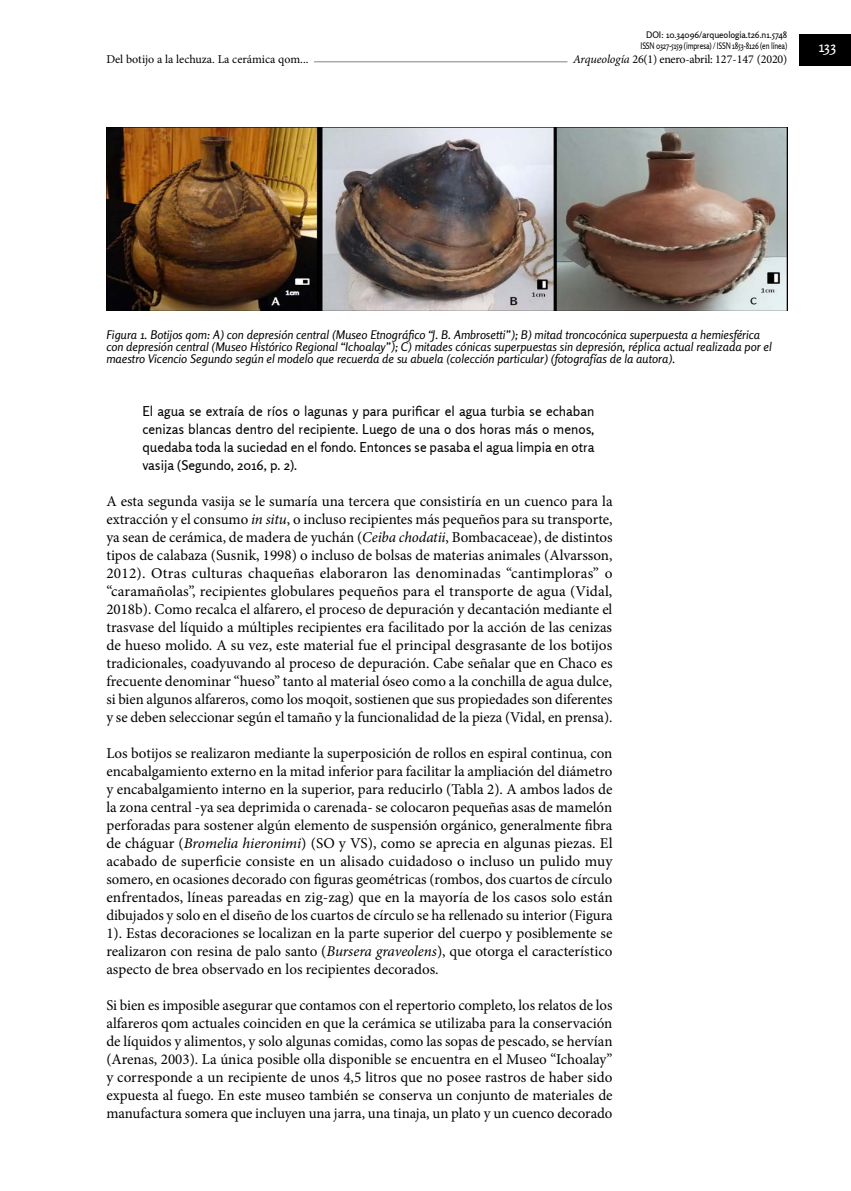
<style>
.page{position:relative;width:851px;height:1191px;background:#fff}
.page>*{position:absolute;margin:0;border:0;box-sizing:border-box;transform-origin:0 0}
.t1{font:15px/18px "Minion Pro";color:#000;text-align:justify}
.t2{font:15px "Rosario";color:#fff}
.t3{font:13.5px/18px "Rosario";color:#000;text-align:justify}
.t4{font:italic 12px/12px "Rosario";color:#000}
.t5{font:12px "Minion Pro";letter-spacing:-.02em;color:#000}
.t6{font:12px "Minion Pro";color:#000}
.t7{font:9px/10.8px "Rosario";letter-spacing:-.02em;color:#000;text-align:right}
.s1{font-style:italic}
</style>
<div class="page">
<hr style="left:112px;top:61px;width:616px;height:1px;background:#808285">
<div style="left:567px;top:53px;width:220px;height:15px;background:#fff"></div>
<div style="left:799px;top:35px;width:51px;height:31px;background:#000"></div>
<div style="left:106px;top:52px;width:208px;height:15px;background:#fff"></div>
<img style="left:106px;top:128px;width:681px;height:182px">
<p class="t6" style="left:106px;top:51px;width:204px">Del botijo a la lechuza. La cerámica qom...</p>
<p class="t7" style="left:640px;top:29px;width:148px">DOI: 10.34096/arqueologia.t26.n1.5748<br>ISSN 0327-5159 (impresa) / ISSN 1853-8126 (en línea)</p>
<p class="t5" style="left:573px;top:51px;width:216px"><span class="s1">Arqueología</span> 26(1) enero-abril: 127-147 (2020)</p>
<p class="t2" style="left:818px;top:38px;width:19px">133</p>
<p class="t4" style="left:106px;top:328px;width:666px">Figura 1. Botijos qom: A) con depresión central (Museo Etnográfico “J. B. Ambrosetti”); B) mitad troncocónica superpuesta a hemiesférica con depresión central (Museo Histórico Regional “Ichoalay”); C) mitades cónicas superpuestas sin depresión, réplica actual realizada por el maestro Vicencio Segundo según el modelo que recuerda de su abuela (colección particular) (fotografías de la autora).</p>
<p class="t3" style="left:142px;top:402px;width:453px">El agua se extraía de ríos o lagunas y para purificar el agua turbia se echaban cenizas blancas dentro del recipiente. Luego de una o dos horas más o menos, quedaba toda la suciedad en el fondo. Entonces se pasaba el agua limpia en otra vasija (Segundo, 2016, p. 2).</p>
<p class="t1" style="left:106px;top:492px;width:507px">A esta segunda vasija se le sumaría una tercera que consistiría en un cuenco para la extracción y el consumo <span class="s1">in situ</span>, o incluso recipientes más pequeños para su transporte, ya sean de cerámica, de madera de yuchán (<span class="s1">Ceiba chodatii</span>, Bombacaceae), de distintos tipos de calabaza (Susnik, 1998) o incluso de bolsas de materias animales (Alvarsson, 2012). Otras culturas chaqueñas elaboraron las denominadas “cantimploras” o “caramañolas”, recipientes globulares pequeños para el transporte de agua (Vidal, 2018b). Como recalca el alfarero, el proceso de depuración y decantación mediante el trasvase del líquido a múltiples recipientes era facilitado por la acción de las cenizas de hueso molido. A su vez, este material fue el principal desgrasante de los botijos tradicionales, coadyuvando al proceso de depuración. Cabe señalar que en Chaco es frecuente denominar “hueso” tanto al material óseo como a la conchilla de agua dulce, si bien algunos alfareros, como los moqoit, sostienen que sus propiedades son diferentes y se deben seleccionar según el tamaño y la funcionalidad de la pieza (Vidal, en prensa).</p>
<p class="t1" style="left:106px;top:744px;width:507px">Los botijos se realizaron mediante la superposición de rollos en espiral continua, con encabalgamiento externo en la mitad inferior para facilitar la ampliación del diámetro y encabalgamiento interno en la superior, para reducirlo (Tabla 2). A ambos lados de la zona central -ya sea deprimida o carenada- se colocaron pequeñas asas de mamelón perforadas para sostener algún elemento de suspensión orgánico, generalmente fibra de cháguar (<span class="s1">Bromelia hieronimi</span>) (SO y VS), como se aprecia en algunas piezas. El acabado de superficie consiste en un alisado cuidadoso o incluso un pulido muy somero, en ocasiones decorado con figuras geométricas (rombos, dos cuartos de círculo enfrentados, líneas pareadas en zig-zag) que en la mayoría de los casos solo están dibujados y solo en el diseño de los cuartos de círculo se ha rellenado su interior (Figura 1). Estas decoraciones se localizan en la parte superior del cuerpo y posiblemente se realizaron con resina de palo santo (<span class="s1">Bursera graveolens</span>), que otorga el característico aspecto de brea observado en los recipientes decorados.</p>
<p class="t1" style="left:106px;top:996px;width:507px">Si bien es imposible asegurar que contamos con el repertorio completo, los relatos de los alfareros qom actuales coinciden en que la cerámica se utilizaba para la conservación de líquidos y alimentos, y solo algunas comidas, como las sopas de pescado, se hervían (Arenas, 2003). La única posible olla disponible se encuentra en el Museo “Ichoalay” y corresponde a un recipiente de unos 4,5 litros que no posee rastros de haber sido expuesta al fuego. En este museo también se conserva un conjunto de materiales de manufactura somera que incluyen una jarra, una tinaja, un plato y un cuenco decorado</p>
</div>
